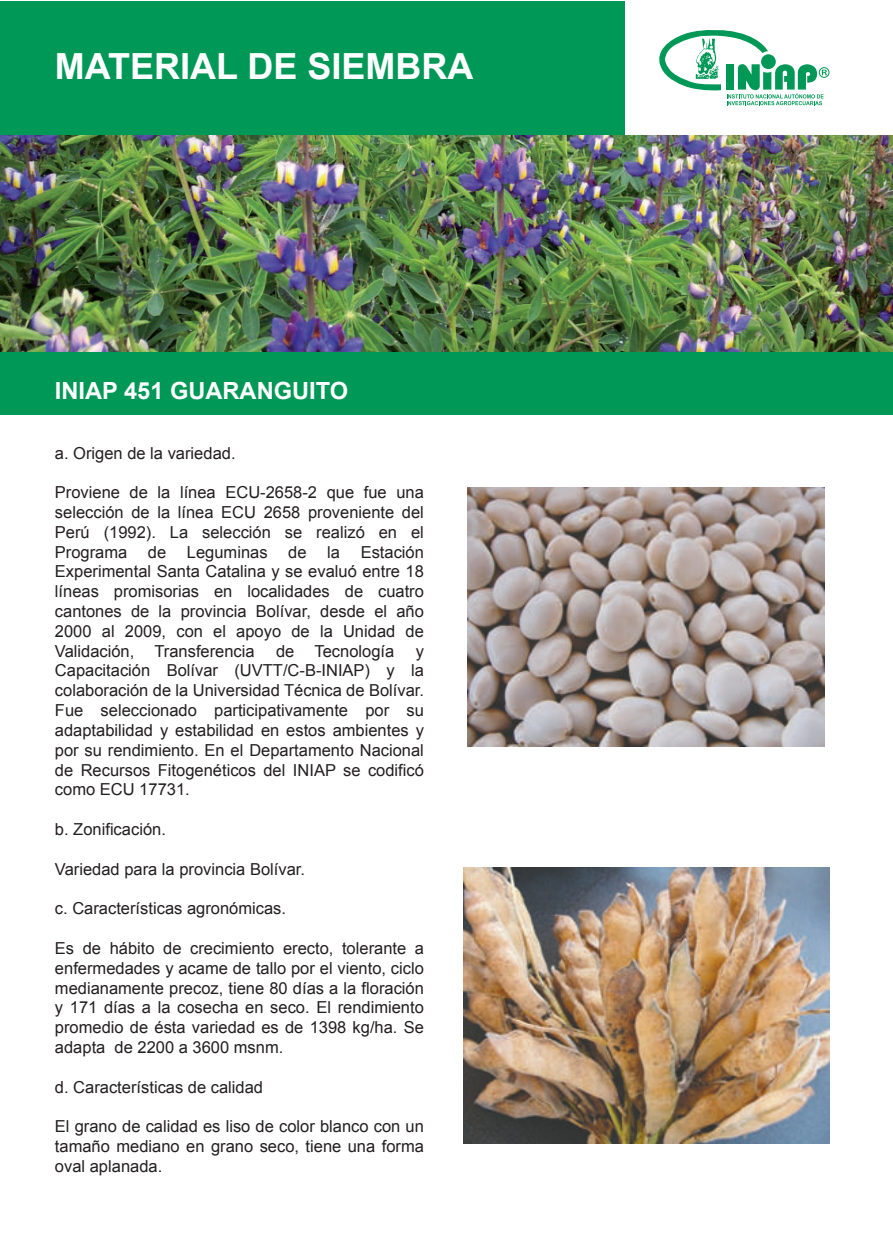
<style>
.page{position:relative;width:893px;height:1234px;background:#fff}
.page>*{position:absolute;margin:0;border:0;box-sizing:border-box;transform-origin:0 0}
.t1{font:700 36px "Arial";color:#fff}
.t2{font:700 23.7px "Arial";color:#fff}
.t3{font:16.5px/19.8px "Arial";color:#231f20;text-align:justify}
</style>
<div class="page">
<svg style="left:659px;top:30px;width:170px;height:75px"></svg>
<div style="left:0;top:2px;width:624px;height:134px;background:#009856"></div>
<div style="left:0;top:351px;width:892px;height:63px;background:#009856"></div>
<img style="left:468px;top:487px;width:357px;height:259px">
<img style="left:463px;top:867px;width:366px;height:275px">
<img style="left:0;top:135px;width:892px;height:216px">
<h1 class="t1" style="left:55px;top:46px;width:420px">MATERIAL DE SIEMBRA</h1>
<h2 class="t2" style="left:55px;top:377px;width:295px">INIAP 451 GUARANGUITO</h2>
<p class="t3" style="left:55px;top:444px;width:182px">a. Origen de la variedad.</p>
<p class="t3" style="left:55px;top:484px;width:371px">Proviene de la línea ECU-2658-2 que fue una selección de la línea ECU 2658 proveniente del Perú (1992). La selección se realizó en el Programa de Leguminas de la Estación Experimental Santa Catalina y se evaluó entre 18 líneas promisorias en localidades de cuatro cantones de la provincia Bolívar, desde el año 2000 al 2009, con el apoyo de la Unidad de Validación, Transferencia</p>
<p class="t3" style="left:276px;top:642px;width:120px">de Tecnología</p>
<p class="t3" style="left:55px;top:642px;width:371px;text-indent:361px">y Capacitación Bolívar (UVTT/C-B-INIAP) y la colaboración de la Universidad Técnica de Bolívar.<br>Fue seleccionado participativamente por su adaptabilidad y estabilidad en estos ambientes y por su rendimiento. En el Departamento Nacional de Recursos Fitogenéticos del INIAP se codificó como ECU 17731.</p>
<p class="t3" style="left:55px;top:820px;width:112px">b. Zonificación.</p>
<p class="t3" style="left:55px;top:860px;width:252px">Variedad para la provincia Bolívar.</p>
<p class="t3" style="left:55px;top:899px;width:233px">c. Características agronómicas.</p>
<p class="t3" style="left:55px;top:939px;width:371px">Es de hábito de crecimiento erecto, tolerante a enfermedades y acame de tallo por el viento, ciclo medianamente precoz, tiene 80 días a la floración y 171 días a la cosecha en seco. El rendimiento promedio de ésta variedad es de 1398 kg/ha. Se adapta de 2200 a 3600 msnm.</p>
<p class="t3" style="left:55px;top:1078px;width:210px">d. Características de calidad</p>
<p class="t3" style="left:55px;top:1117px;width:371px">El grano de calidad es liso de color blanco con un tamaño mediano en grano seco, tiene una forma oval aplanada.</p>
</div>
